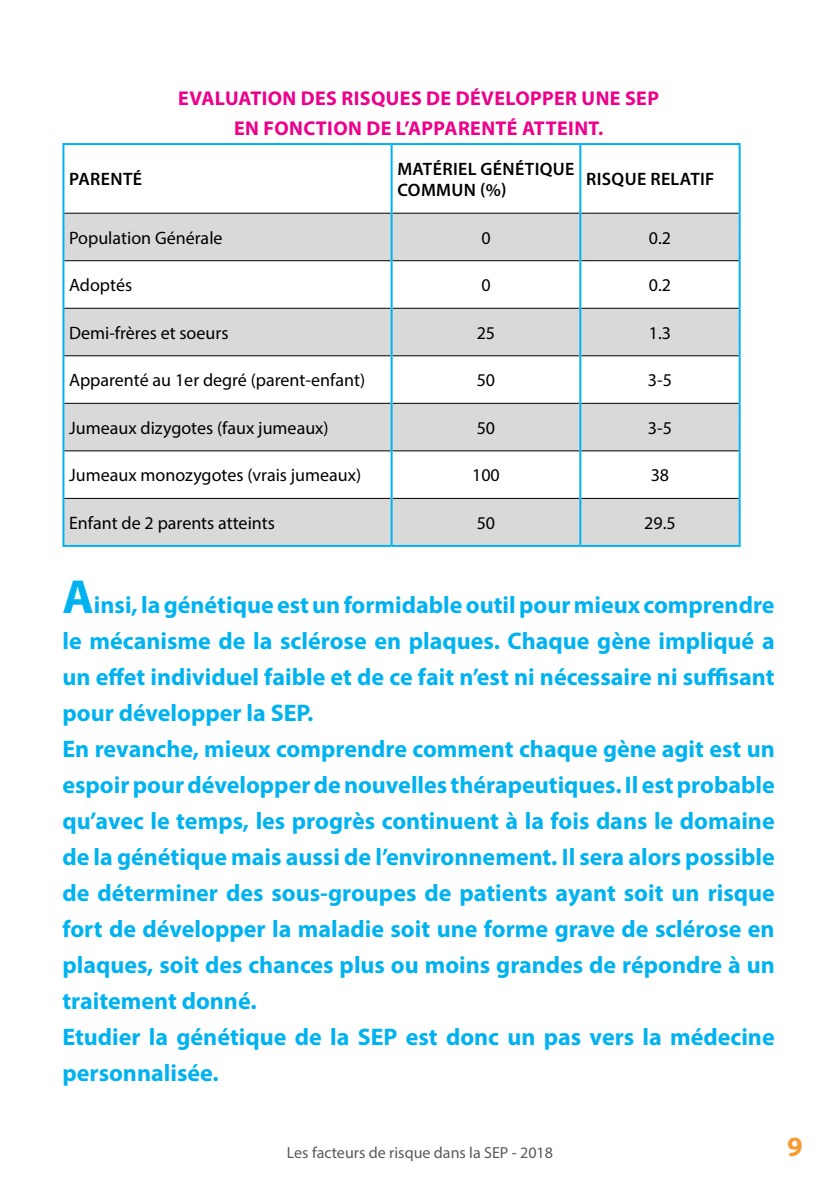
<style>
.page{position:relative;width:840px;height:1191px;background:#fff}
.page>*{position:absolute;margin:0;border:0;box-sizing:border-box;transform-origin:0 0}
.t1{font:700 28px "Myriad Pro";color:#f89a34}
.t2{font:700 24px/36px "Myriad Pro";color:#00b3f0}
.t3{font:700 20px/30px "Myriad Pro";letter-spacing:.02em;color:#ec008c;text-align:center}
.t4{font:18px "Myriad Pro";color:#000}
.t5{font:600 18px/21.6px "Myriad Pro";letter-spacing:.02em;color:#000}
.t6{font:16px "Myriad Pro";color:#58595b}
.s1{font-size:48px}
</style>
<div class="page">
<svg style="left:64px;top:214px;width:674px;height:331px;fill:#d9d9d9"></svg>
<hr style="left:62px;top:143px;width:329px;height:2px;background:#00b3f0">
<hr style="left:62px;top:145px;width:2px;height:68px;background:#00b3f0">
<hr style="left:391px;top:143px;width:189px;height:2px;background:#00b3f0">
<hr style="left:580px;top:143px;width:160px;height:2px;background:#00b3f0">
<hr style="left:738px;top:145px;width:2px;height:68px;background:#00b3f0">
<hr style="left:62px;top:213px;width:2px;height:48px;background:#00b3f0">
<hr style="left:738px;top:213px;width:2px;height:48px;background:#00b3f0">
<hr style="left:62px;top:261px;width:2px;height:47px;background:#00b3f0">
<hr style="left:738px;top:261px;width:2px;height:47px;background:#00b3f0">
<hr style="left:62px;top:308px;width:2px;height:48px;background:#00b3f0">
<hr style="left:738px;top:308px;width:2px;height:48px;background:#00b3f0">
<hr style="left:62px;top:356px;width:2px;height:47px;background:#00b3f0">
<hr style="left:738px;top:356px;width:2px;height:47px;background:#00b3f0">
<hr style="left:62px;top:403px;width:2px;height:48px;background:#00b3f0">
<hr style="left:738px;top:403px;width:2px;height:48px;background:#00b3f0">
<hr style="left:62px;top:451px;width:2px;height:47px;background:#00b3f0">
<hr style="left:738px;top:451px;width:2px;height:47px;background:#00b3f0">
<hr style="left:62px;top:498px;width:2px;height:47px;background:#00b3f0">
<hr style="left:738px;top:498px;width:2px;height:47px;background:#00b3f0">
<hr style="left:62px;top:545px;width:329px;height:2px;background:#00b3f0">
<hr style="left:391px;top:545px;width:189px;height:2px;background:#00b3f0">
<hr style="left:580px;top:545px;width:160px;height:2px;background:#00b3f0">
<hr style="left:64px;top:213px;width:326px;height:1px;background:#000">
<hr style="left:392px;top:213px;width:187px;height:1px;background:#000">
<hr style="left:581px;top:213px;width:157px;height:1px;background:#000">
<hr style="left:64px;top:260px;width:326px;height:1px;background:#000">
<hr style="left:392px;top:260px;width:187px;height:1px;background:#000">
<hr style="left:581px;top:260px;width:157px;height:1px;background:#000">
<hr style="left:64px;top:308px;width:326px;height:1px;background:#000">
<hr style="left:392px;top:308px;width:187px;height:1px;background:#000">
<hr style="left:581px;top:308px;width:157px;height:1px;background:#000">
<hr style="left:64px;top:355px;width:326px;height:1px;background:#000">
<hr style="left:392px;top:355px;width:187px;height:1px;background:#000">
<hr style="left:581px;top:355px;width:157px;height:1px;background:#000">
<hr style="left:64px;top:403px;width:326px;height:1px;background:#000">
<hr style="left:392px;top:403px;width:187px;height:1px;background:#000">
<hr style="left:581px;top:403px;width:157px;height:1px;background:#000">
<hr style="left:64px;top:450px;width:326px;height:1px;background:#000">
<hr style="left:392px;top:450px;width:187px;height:1px;background:#000">
<hr style="left:581px;top:450px;width:157px;height:1px;background:#000">
<hr style="left:64px;top:498px;width:326px;height:1px;background:#000">
<hr style="left:392px;top:498px;width:187px;height:1px;background:#000">
<hr style="left:581px;top:498px;width:157px;height:1px;background:#000">
<hr style="left:390px;top:145px;width:2px;height:68px;background:#00b3f0">
<hr style="left:390px;top:213px;width:2px;height:48px;background:#00b3f0">
<hr style="left:390px;top:261px;width:2px;height:47px;background:#00b3f0">
<hr style="left:390px;top:308px;width:2px;height:48px;background:#00b3f0">
<hr style="left:390px;top:356px;width:2px;height:47px;background:#00b3f0">
<hr style="left:390px;top:403px;width:2px;height:48px;background:#00b3f0">
<hr style="left:390px;top:451px;width:2px;height:47px;background:#00b3f0">
<hr style="left:390px;top:498px;width:2px;height:47px;background:#00b3f0">
<hr style="left:579px;top:145px;width:2px;height:68px;background:#00b3f0">
<hr style="left:579px;top:213px;width:2px;height:48px;background:#00b3f0">
<hr style="left:579px;top:261px;width:2px;height:47px;background:#00b3f0">
<hr style="left:579px;top:308px;width:2px;height:48px;background:#00b3f0">
<hr style="left:579px;top:356px;width:2px;height:47px;background:#00b3f0">
<hr style="left:579px;top:403px;width:2px;height:48px;background:#00b3f0">
<hr style="left:579px;top:451px;width:2px;height:47px;background:#00b3f0">
<hr style="left:579px;top:498px;width:2px;height:47px;background:#00b3f0">
<p class="t3" style="left:178px;top:83px;width:482px">Evaluation des risques de développer une SEP en fonction de l’apparenté atteint.</p>
<p class="t5" style="left:69px;top:168px;width:74px">PARENTÉ</p>
<p class="t5" style="left:397px;top:157px;width:178px">MATÉRIEL GÉNÉTIQUE<br>COMM UN (%)</p>
<p class="t5" style="left:586px;top:168px;width:130px">RISQUE RELATIF</p>
<p class="t4" style="left:69px;top:226px;width:155px">Population Générale</p>
<p class="t4" style="left:481px;top:226px;width:11px">0</p>
<p class="t4" style="left:648px;top:226px;width:24px">0.2</p>
<p class="t4" style="left:69px;top:274px;width:65px">Adoptés</p>
<p class="t4" style="left:481px;top:274px;width:11px">0</p>
<p class="t4" style="left:648px;top:274px;width:24px">0.2</p>
<p class="t4" style="left:69px;top:322px;width:161px">Demi-frères et soeurs</p>
<p class="t4" style="left:476px;top:322px;width:20px">25</p>
<p class="t4" style="left:648px;top:322px;width:24px">1.3</p>
<p class="t4" style="left:69px;top:369px;width:297px">Apparenté au 1er degré (parent-enfant)</p>
<p class="t4" style="left:476px;top:369px;width:20px">50</p>
<p class="t4" style="left:647px;top:369px;width:25px">3-5</p>
<p class="t4" style="left:69px;top:417px;width:261px">Jumeaux dizygotes (faux jumeaux)</p>
<p class="t4" style="left:476px;top:417px;width:20px">50</p>
<p class="t4" style="left:647px;top:417px;width:25px">3-5</p>
<p class="t4" style="left:69px;top:464px;width:293px">Jumeaux monozygotes (vrais jumeaux)</p>
<p class="t4" style="left:472px;top:464px;width:29px">100</p>
<p class="t4" style="left:650px;top:464px;width:20px">38</p>
<p class="t4" style="left:69px;top:512px;width:207px">Enfant de 2 parents atteints</p>
<p class="t4" style="left:476px;top:512px;width:20px">50</p>
<p class="t4" style="left:644px;top:512px;width:33px">29.5</p>
<p class="t2" style="left:62px;top:586px;width:713px"><span class="s1">A</span>insi, la génétique est un formidable outil pour mieux comprendre le mécanisme de la sclérose en plaques. Chaque gène impliqué a un effet individuel faible et de ce fait n’est ni nécessaire ni suffisant pour développer la SEP.<br>En revanche, mieux comprendre comment chaque gène agit est un espoir pour développer de nouvelles thérapeutiques. Il est probable qu’avec le temps, les progrès continuent à la fois dans le domaine de la génétique mais aussi de l’environnement. Il sera alors possible de déterminer des sous-groupes de patients ayant soit un risque fort de développer la maladie soit une forme grave de sclérose en plaques, soit des chances plus ou moins grandes de répondre à un traitement donné.<br>Etudier la génétique de la SEP est donc un pas vers la médecine personnalisée.</p>
<p class="t6" style="left:287px;top:1143px;width:267px">Les facteurs de risque dans la SEP - 2018</p>
<p class="t1" style="left:786px;top:1128px;width:17px">9</p>
</div>
